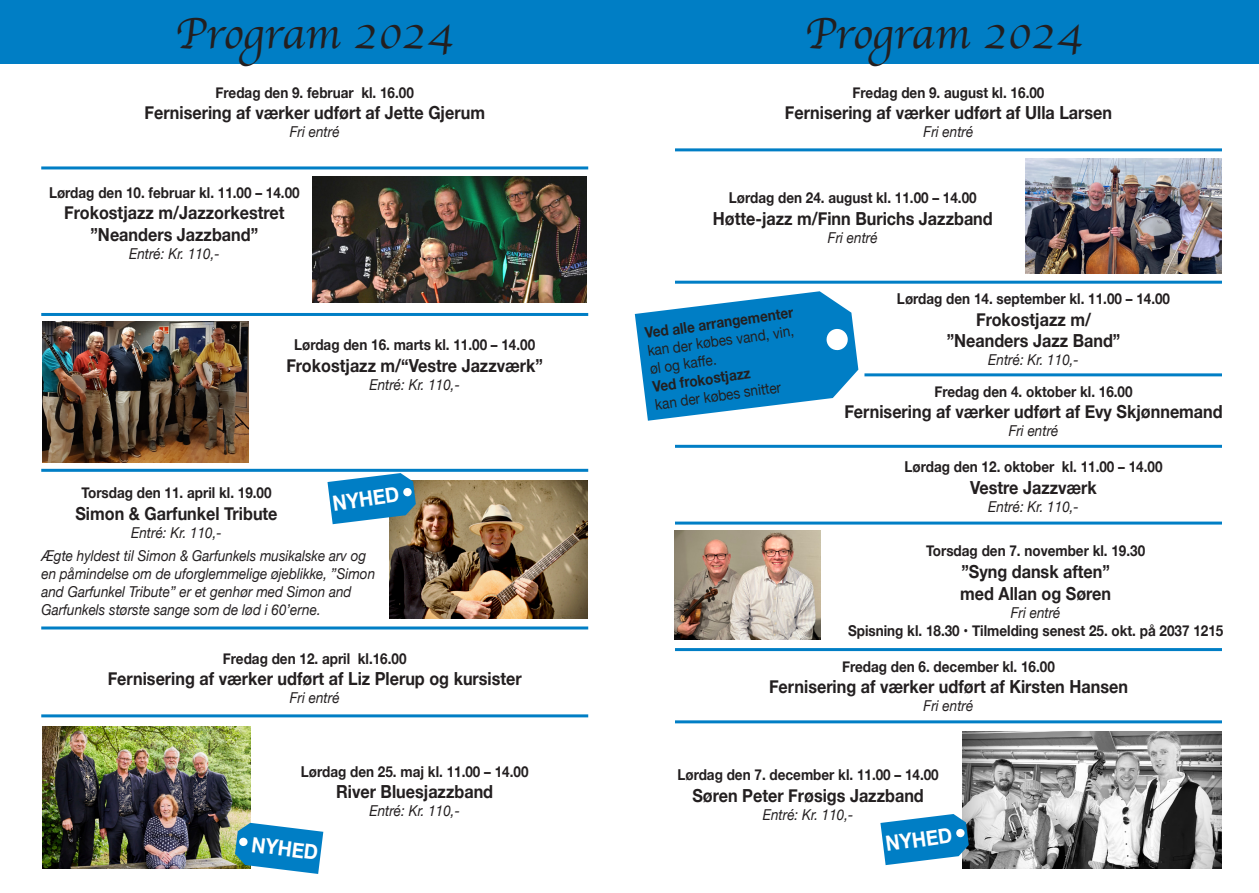
<style>
.page{position:relative;width:1259px;height:893px;background:#fff}
.page>*{position:absolute;margin:0;border:0;box-sizing:border-box;transform-origin:0 0}
.t1{font:45px "Apple Chancery";color:#231f20}
.t2{font:700 21px "Helvetica Neue";color:#fff;scale:.9 1}
.t3{font:700 18px/21.6px "Helvetica Neue";color:#231f20;text-align:center;scale:.9 1}
.t4{font:700 15px "Helvetica Neue";color:#231f20;scale:.9 1}
.t5{font:italic 15px/18px "Helvetica Neue";color:#231f20;scale:.9 1}
.t6{font:15px/18px "Helvetica Neue";color:#231f20;scale:.9 1}
</style>
<div class="page">
<div style="left:0;top:0;width:629px;height:64px;background:#007ec5"></div>
<div style="left:629px;top:0;width:630px;height:64px;background:#007ec5"></div>
<img style="left:390px;top:480px;width:198px;height:139px">
<img style="left:43px;top:726px;width:208px;height:142px">
<svg style="left:635px;top:291px;width:223px;height:130px"></svg>
<svg style="left:327px;top:473px;width:89px;height:51px;background:#3393c6"></svg>
<svg style="left:403px;top:488px;width:9px;height:9px"></svg>
<svg style="left:235px;top:823px;width:88px;height:51px"></svg>
<svg style="left:239px;top:837px;width:9px;height:9px"></svg>
<img style="left:674px;top:530px;width:147px;height:109px">
<hr style="left:675px;top:148px;width:547px;height:3px;background:#007ec5">
<hr style="left:675px;top:281px;width:547px;height:3px;background:#007ec5">
<hr style="left:864px;top:373px;width:358px;height:3px;background:#007ec5">
<hr style="left:675px;top:445px;width:547px;height:3px;background:#007ec5">
<hr style="left:675px;top:522px;width:547px;height:3px;background:#007ec5">
<hr style="left:675px;top:648px;width:547px;height:3px;background:#007ec5">
<hr style="left:675px;top:720px;width:547px;height:3px;background:#007ec5">
<img style="left:1025px;top:159px;width:196px;height:114px">
<hr style="left:41px;top:166px;width:547px;height:3px;background:#007ec5">
<hr style="left:41px;top:313px;width:547px;height:3px;background:#007ec5">
<hr style="left:41px;top:469px;width:547px;height:3px;background:#007ec5">
<hr style="left:41px;top:714px;width:547px;height:3px;background:#007ec5">
<hr style="left:41px;top:626px;width:547px;height:3px;background:#007ec5">
<img style="left:312px;top:176px;width:275px;height:126px">
<img style="left:43px;top:321px;width:206px;height:141px">
<img style="left:962px;top:731px;width:259px;height:137px">
<svg style="left:880px;top:814px;width:88px;height:51px"></svg>
<div style="left:956px;top:829px;width:9px;height:8px;background:#fff;border-radius:50%"></div>
<h1 class="t1" style="left:175px;top:-2px;width:280px">Program 2024</h1>
<p class="t4" style="left:215px;top:80px;width:222px">Fredag den 9. februar kl. 16.00</p>
<p class="t3" style="left:144px;top:102px;width:380px">Fernisering af værker udført af Jette Gjerum</p>
<p class="t5" style="left:290px;top:124px;width:57px">Fri entré</p>
<p class="t4" style="left:49px;top:181px;width:280px">Lørdag den 10. februar kl. 11.00 – 14.00</p>
<p class="t3" style="left:64px;top:203px;width:246px">Frokostjazz m/Jazzorkestret ”Neanders Jazzband”</p>
<p class="t5" style="left:129px;top:245px;width:102px">Entré: Kr. 110,-</p>
<p class="t4" style="left:294px;top:333px;width:269px">Lørdag den 16. marts kl. 11.00 – 14.00</p>
<p class="t3" style="left:286px;top:355px;width:287px">Frokostjazz m/“Vestre Jazzværk”</p>
<p class="t5" style="left:369px;top:376px;width:102px">Entré: Kr. 110,-</p>
<p class="t4" style="left:81px;top:481px;width:213px">Torsdag den 11. april kl. 19.00</p>
<p class="t3" style="left:75px;top:503px;width:226px">Simon &amp; Garfunkel Tribute</p>
<p class="t5" style="left:131px;top:524px;width:102px">Entré: Kr. 110,-</p>
<h2 class="t2" style="left:330px;top:487px;width:76px;rotate:-8deg">NYHED</h2>
<p class="t5" style="left:41px;top:547px;width:372px">Ægte hyldest til Simon &amp; Garfunkels musikalske arv og en påmindelse om de uforglemmelige øjeblikke, ”Simon and Garfunkel Tribute” er et genhør med Simon and Garfunkels største sange som de lød i 60’erne.</p>
<p class="t4" style="left:223px;top:647px;width:205px">Fredag den 12. april kl.16.00</p>
<p class="t3" style="left:108px;top:668px;width:461px">Fernisering af værker udført af Liz Plerup og kursister</p>
<p class="t5" style="left:290px;top:690px;width:57px">Fri entré</p>
<p class="t4" style="left:301px;top:759px;width:254px">Lørdag den 25. maj kl. 11.00 – 14.00</p>
<p class="t3" style="left:336px;top:781px;width:176px">River Bluesjazzband</p>
<p class="t5" style="left:369px;top:803px;width:102px">Entré: Kr. 110,-</p>
<h1 class="t1" style="left:804px;top:-2px;width:280px">Program 2024</h1>
<p class="t4" style="left:852px;top:80px;width:215px">Fredag den 9. august kl. 16.00</p>
<p class="t3" style="left:785px;top:102px;width:365px">Fernisering af værker udført af Ulla Larsen</p>
<p class="t5" style="left:923px;top:124px;width:57px">Fri entré</p>
<p class="t4" style="left:729px;top:186px;width:277px">Lørdag den 24. august kl. 11.00 – 14.00</p>
<p class="t3" style="left:713px;top:208px;width:313px">Høtte-jazz m/Finn Burichs Jazzband</p>
<p class="t5" style="left:828px;top:229px;width:57px">Fri entré</p>
<p class="t4" style="left:897px;top:287px;width:305px">Lørdag den 14. september kl. 11.00 – 14.00</p>
<p class="t3" style="left:946px;top:309px;width:195px">Frokostjazz m/ ”Neanders Jazz Band”</p>
<p class="t5" style="left:988px;top:352px;width:102px">Entré: Kr. 110,-</p>
<p class="t4" style="left:934px;top:380px;width:222px">Fredag den 4. oktober kl. 16.00</p>
<p class="t3" style="left:844px;top:402px;width:422px">Fernisering af værker udført af Evy Skjønnemand</p>
<p class="t5" style="left:1008px;top:423px;width:57px">Fri entré</p>
<p class="t4" style="left:904px;top:455px;width:288px">Lørdag den 12. oktober kl. 11.00 – 14.00</p>
<p class="t3" style="left:970px;top:477px;width:142px">Vestre Jazzværk</p>
<p class="t5" style="left:988px;top:498px;width:102px">Entré: Kr. 110,-</p>
<p class="t4" style="left:926px;top:539px;width:245px">Torsdag den 7. november kl. 19.30</p>
<p class="t3" style="left:960px;top:561px;width:169px;text-align:left">”Syng dansk aften” med Allan og Søren</p>
<p class="t5" style="left:1010px;top:604px;width:57px">Fri entré</p>
<p class="t4" style="left:848px;top:619px;width:418px">Spisning kl. 18.30 • Tilmelding senest 25. okt. på 2037 1215</p>
<p class="t4" style="left:842px;top:655px;width:238px">Fredag den 6. december kl. 16.00</p>
<p class="t3" style="left:769px;top:676px;width:400px">Fernisering af værker udført af Kirsten Hansen</p>
<p class="t5" style="left:923px;top:698px;width:57px">Fri entré</p>
<p class="t4" style="left:643px;top:321px;width:168px;rotate:-8deg">Ved alle arrangementer</p>
<p class="t6" style="left:646px;top:343px;width:165px;rotate:-8deg">kan der købes vand, vin, øl og kaff e.</p>
<p class="t4" style="left:651px;top:375px;width:111px;rotate:-8deg">Ved frokostjazz</p>
<p class="t6" style="left:654px;top:396px;width:143px;rotate:-8deg">kan der købes snitter</p>
<p class="t4" style="left:677px;top:763px;width:292px">Lørdag den 7. december kl. 11.00 – 14.00</p>
<p class="t3" style="left:692px;top:785px;width:259px">Søren Peter Frøsigs Jazzband</p>
<p class="t5" style="left:763px;top:806px;width:102px">Entré: Kr. 110,-</p>
<h2 class="t2" style="left:254px;top:828px;width:76px;rotate:7deg">NYHED</h2>
<h2 class="t2" style="left:883px;top:828px;width:76px;rotate:-8deg">NYHED</h2>
</div>
